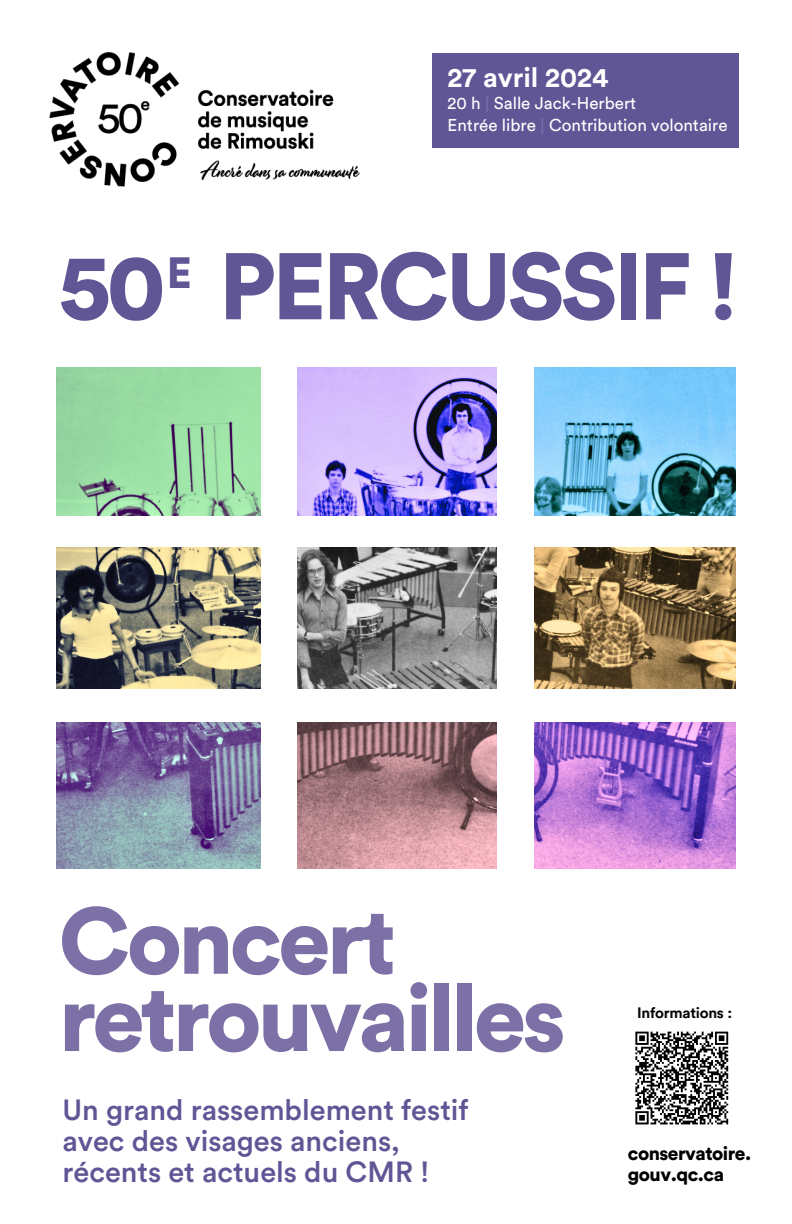
<style>
.page{position:relative;width:792px;height:1224px;background:#fff}
.page>*{position:absolute;margin:0;border:0;box-sizing:border-box;transform-origin:0 0}
.t1{font:900 93.3px/77.2px "Circular Std";letter-spacing:-.04em;color:#7c70a7}
.t2{font:900 93.3px "Circular Std";letter-spacing:-.04em;color:#605595}
.t3{font:900 43.3px "Circular Std";color:#605595}
.t4{font:500 28.9px/30.8px "Circular Std";color:#605595}
.t5{font:700 27.4px "Circular Std";color:#fff}
.t6{font:900 19px/21px "Circular Std";letter-spacing:-.025em;color:#000}
.t7{font:17px/21.8px "Circular Std";color:#fff}
.t8{font:500 14.9px "Circular Std";color:#000}
.s1{color:#7c70a7}
</style>
<div class="page">
<img style="left:49px;top:53px;width:311px;height:133px">
<img style="left:57px;top:548px;width:204px;height:141px">
<img style="left:534px;top:548px;width:201px;height:141px">
<img style="left:298px;top:548px;width:199px;height:141px">
<svg style="left:635px;top:1031px;width:94px;height:94px"></svg>
<img style="left:57px;top:722px;width:204px;height:147px">
<img style="left:534px;top:722px;width:201px;height:147px">
<img style="left:298px;top:722px;width:199px;height:147px">
<img style="left:57px;top:367px;width:204px;height:148px">
<img style="left:534px;top:367px;width:201px;height:148px">
<img style="left:298px;top:367px;width:199px;height:148px">
<div style="left:433px;top:53px;width:306px;height:95px;background:#605595"></div>
<p class="t5" style="left:448px;top:65px;width:162px">27 avril 2024</p>
<p class="t7" style="left:448px;top:93px;width:282px">20 h <span class="s1">|</span> Salle Jack-Herbert<br>Entrée libre <span class="s1">|</span> Contribution volontaire</p>
<p class="t2" style="left:59px;top:244px;width:682px">50 PERCUSSIF !</p>
<p class="t3" style="left:167px;top:253px;width:27px">E</p>
<p class="t1" style="left:59px;top:906px;width:509px">Concert retrouvailles</p>
<h1 class="t4" style="left:63px;top:1096px;width:408px">Un grand rassemblement festif avec des visages anciens, récents et actuels du CMR !</h1>
<p class="t8" style="left:637px;top:1006px;width:96px">Informations :</p>
<h5 class="t6" style="left:628px;top:1143px;width:125px">conservatoire. gouv.qc.ca</h5>
</div>
